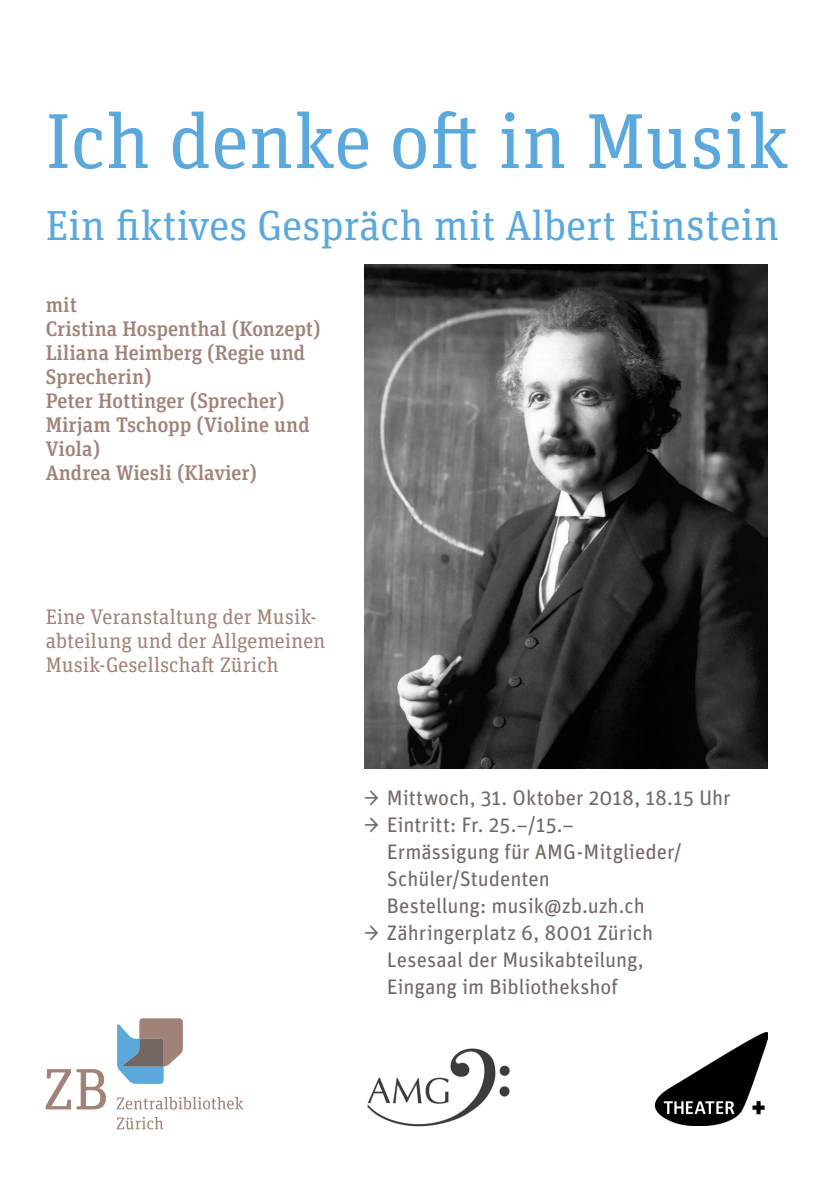
<style>
.page{position:relative;width:840px;height:1191px;background:#fff}
.page>*{position:absolute;margin:0;border:0;box-sizing:border-box;transform-origin:0 0}
.t1{font:78px "Unit Slab Pro";color:#5ba8dc}
.t2{font:42px "Unit Slab Pro";color:#5ba8dc}
.Aufzählung_10_5pt{font:21px/27px "Unit Pro";color:#736763}
.Teasertext_Titelseit{font:500 21px/24px "Unit Slab Pro";color:#a08278}
.Teasertext_Titelseit-2{font:21px/24px "Unit Slab Pro";color:#a08278}
.s1{font-size:44px}
.s2{font-size:20px}
</style>
<div class="page">
<svg style="left:117px;top:1018px;width:66px;height:65px"></svg>
<svg style="left:117px;top:1117px;width:46px;height:12px"></svg>
<svg style="left:117px;top:1097px;width:126px;height:12px"></svg>
<svg style="left:46px;top:1069px;width:60px;height:40px"></svg>
<img style="left:367px;top:1048px;width:143px;height:79px">
<img style="left:655px;top:1032px;width:112px;height:94px">
<img style="left:364px;top:264px;width:403px;height:504px">
<p class="t1" style="left:46px;top:89px;width:743px">Ich denke oft in Musik</p>
<p class="t2" style="left:46px;top:197px;width:734px">Ein fiktives Gespräch mit Albert Ein<span class="s1">stein</span></p>
<p class="Teasertext_Titelseit" style="left:46px;top:292px;width:276px">mit<br>Cristina Hospenthal (Konzept)<br>Liliana Heimberg (Regie und<br>Sprecherin)<br>Peter Hottinger (Sprecher)<br>Mirjam Tschopp (Violine und<br>Viola)<br>Andrea Wiesli (Klavier)</p>
<p class="Teasertext_Titelseit-2" style="left:46px;top:604px;width:281px">Eine Veranstaltung der Musik&shy;abteilung und der Allgemeinen<br>Musik-Gesellschaft Zürich</p>
<p class="Aufzählung_10_5pt" style="left:364px;top:783px;width:368px">→ Mittwoch, 31. Oktober 2018, 18.15 Uhr</p>
<p class="Aufzählung_10_5pt" style="left:364px;top:810px;width:211px">→ Eintritt: Fr. 25.<span class="s2">–</span>/15.<span class="s2">–</span></p>
<p class="Aufzählung_10_5pt" style="left:387px;top:837px;width:296px">Ermässigung für AMG-Mitglieder/<br>Schüler/Studenten</p>
<p class="Aufzählung_10_5pt" style="left:387px;top:891px;width:259px">Bestellung: musik@zb.uzh.ch</p>
<p class="Aufzählung_10_5pt" style="left:387px;top:918px;width:267px;text-indent:-23px">→ Zähringerplatz 6, 8001 Zürich<br>Lesesaal der Musikabteilung,<br>Eingang im Bibliothekshof</p>
</div>
